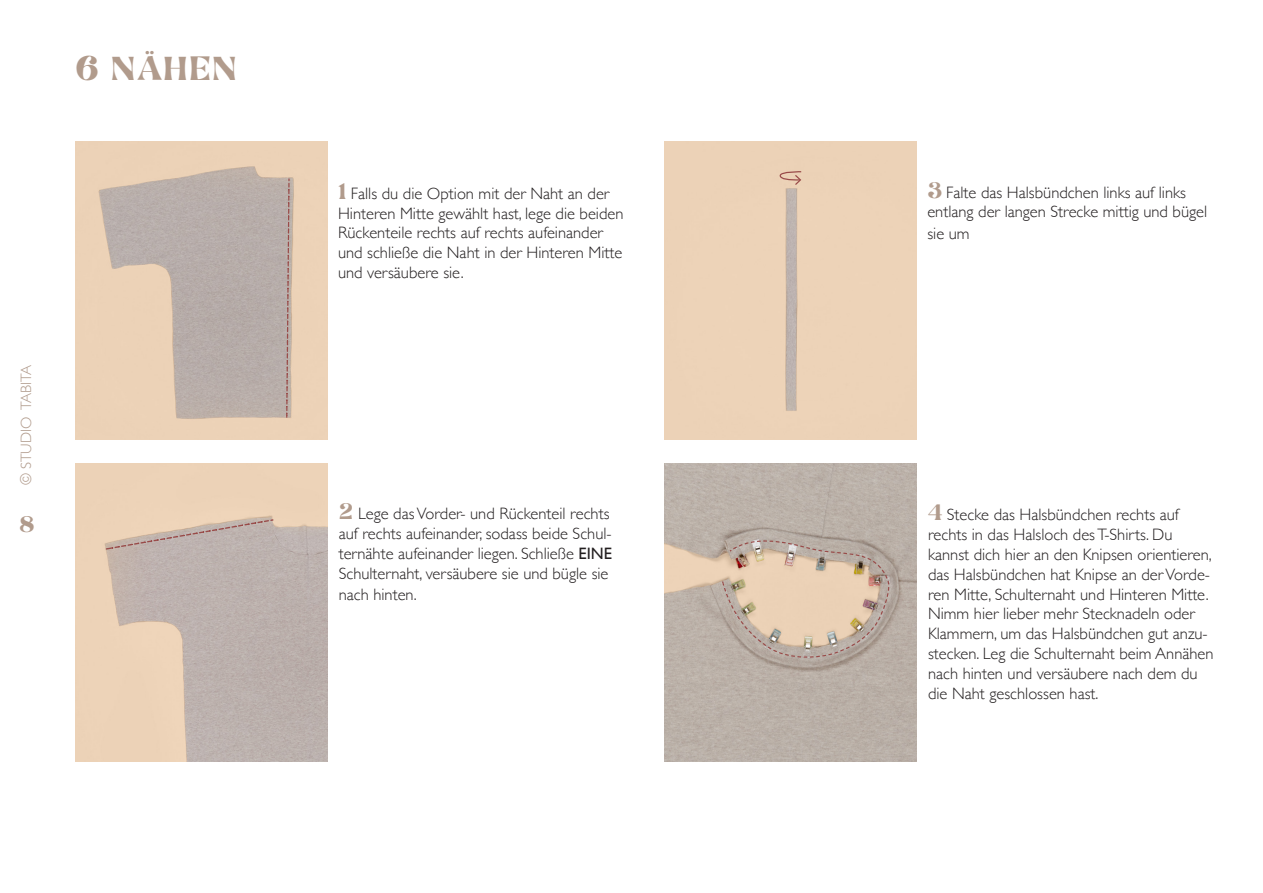
<style>
.page{position:relative;width:1263px;height:893px;background:#fff}
.page>*{position:absolute;margin:0;border:0;box-sizing:border-box;transform-origin:0 0}
.t1{font:27px "Brasika Display";letter-spacing:.1em;color:#b19b8c}
.t2{font:18px "Brasika Display";color:#b19b8c}
.t3{font:300 16.5px/19.8px "Gill Sans";color:#231f20}
.t4{font:300 15px "Gill Sans";color:#b19b8c}
.s1{font-family:"Brasika Display";font-weight:400;font-size:18px;color:#b19b8c}
.s2{font-weight:400}
</style>
<div class="page">
<img style="left:75px;top:142px;width:252px;height:298px">
<svg style="left:285px;top:178px;width:5px;height:240px"></svg>
<img style="left:75px;top:463px;width:252px;height:298px">
<svg style="left:105px;top:518px;width:169px;height:32px;background:#ccb9ad"></svg>
<div style="left:665px;top:142px;width:252px;height:298px;background:#edd3b8"></div>
<svg style="left:779px;top:171px;width:23px;height:14px"></svg>
<img style="left:665px;top:463px;width:252px;height:298px">
<svg style="left:721px;top:532px;width:171px;height:129px;background:#cbb8a6"></svg>
<h1 class="t1" style="left:75px;top:60px;width:162px">6 NÄHEN</h1>
<p class="t4" style="left:18px;top:485px;width:122px;rotate:-90deg">© STUDIO TABITA</p>
<p class="t2" style="left:19px;top:518px;width:17px">8</p>
<p class="t3" style="left:338px;top:184px;width:287px"><span class="s1">1</span> Falls du die Option mit der Naht an der Hinteren Mitte gewählt hast, lege die beiden Rückenteile rechts auf rechts aufeinander und schließe die Naht in der Hinteren Mitte und versäubere sie.</p>
<p class="t3" style="left:339px;top:504px;width:275px"><span class="s1">2</span> Lege das Vorder- und Rückenteil rechts auf rechts aufeinander, sodass beide Schul&shy;ternähte aufeinander liegen. Schließe <span class="s2">EINE </span>Schulternaht, versäubere sie und bügle sie</p>
<p class="t3" style="left:339px;top:585px;width:79px">nach hinten.</p>
<p class="t3" style="left:927px;top:182px;width:281px"><span class="s1">3</span> Falte das Halsbündchen links auf links entlang der langen Strecke mittig und bügel</p>
<p class="t3" style="left:927px;top:224px;width:44px">sie um</p>
<p class="t3" style="left:928px;top:505px;width:287px"><span class="s1">4</span> Stecke das Halsbündchen rechts auf rechts in das Halsloch des T-Shirts. Du kannst dich hier an den Knipsen orientieren, das Halsbündchen hat Knipse an der Vorde&shy;ren Mitte, Schulternaht und Hinteren Mitte.<br>Nimm hier lieber mehr Stecknadeln oder Klammern, um das Halsbündchen gut anzu&shy;stecken. Leg die Schulternaht beim Annähen nach hinten und versäubere nach dem du die Naht geschlossen hast.</p>
</div>
